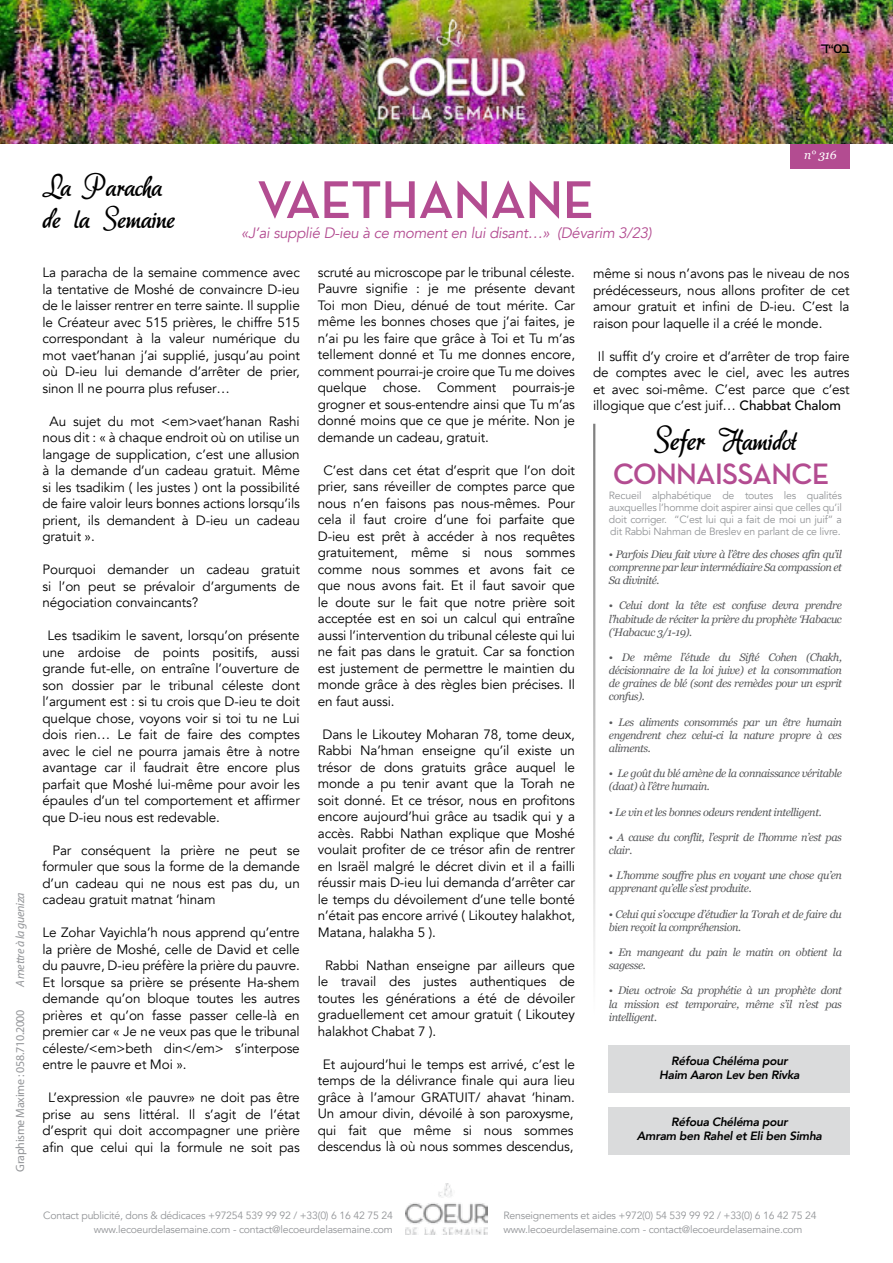
<style>
.page{position:relative;width:893px;height:1263px;background:#fff}
.page>*{position:absolute;margin:0;border:0;box-sizing:border-box;transform-origin:0 0}
.t1{font:700 54px "Neutra Disp";color:#b34c91}
.t2{font:700 30px "Neutra Disp";letter-spacing:-.02em;color:#b34c91}
.t3{font:27px/32.4px "aka Dora";letter-spacing:-.01em;color:#000}
.t4{font:16.5px "Arial Hebrew";color:#000}
.t5{font:italic 15px "Avenir";letter-spacing:-.02em;color:#b34c91}
.t6{font:13.5px/16.5px "Avenir";letter-spacing:-.01em;color:#000;text-align:justify}
.t7{font:italic 800 12px/13.5px "Avenir";letter-spacing:-.025em;color:#000;text-align:center}
.t8{font:12px "Myriad Pro";letter-spacing:-.025em;color:#939598}
.t9{font:italic 12px "Myriad Pro";letter-spacing:-.025em;color:#939598}
.t10{font:italic 12px "Georgia";color:#fff}
.t11{font:italic 10.95px/13.2px "Georgia";letter-spacing:-.04em;color:#58595b;text-align:justify}
.t12{font:10.5px/12px "Avenir";letter-spacing:-.02em;color:#939598;text-align:justify}
.s1{font-weight:500}
.s2{font-size:30px}
</style>
<div class="page">
<hr style="left:593px;top:424px;width:2px;height:591px;background:#000">
<div style="left:790px;top:144px;width:60px;height:25px;background:#b34c91"></div>
<div style="left:609px;top:1107px;width:241px;height:47px;background:#dadbdc"></div>
<div style="left:609px;top:1046px;width:241px;height:47px;background:#dadbdc"></div>
<img style="left:0;top:0;width:893px;height:144px">
<div style="left:352px;top:0;width:202px;height:147px;background:#000;opacity:.75"></div>
<img style="left:374px;top:15px;width:154px;height:120px">
<img style="left:406px;top:1183px;width:81px;height:51px">
<p class="t4" style="left:821px;top:39px;width:31px">בס”ד</p>
<p class="t9" style="left:13px;top:987px;width:97px;rotate:-90deg">A mettre à la gueniza</p>
<p class="t8" style="left:13px;top:1171px;width:164px;rotate:-90deg">Graphisme Maxime : 058.710.2000</p>
<h3 class="t3" style="left:43px;top:169px;width:135px">La Paracha de la Semaine</h3>
<h1 class="t1" style="left:257px;top:170px;width:338px">VAETHANANE</h1>
<p class="t5" style="left:241px;top:224px;width:412px">«J’ai supplié D-ieu à ce moment en lui disant…» (Dévarim 3/23)</p>
<p class="t10" style="left:804px;top:148px;width:34px">n° 316</p>
<p class="t6" style="left:43px;top:264px;width:259px">La paracha de la semaine commence avec la tentative de Moshé de convaincre D-ieu de le laisser rentrer en terre sainte. Il supplie le Créateur avec 515 prières, le chiffre 515 correspondant à la valeur numérique du mot vaet’hanan j’ai supplié, jusqu’au point où D-ieu lui demande d’arrêter de prier, sinon Il ne pourra plus refuser…</p>
<p class="t6" style="left:43px;top:413px;width:259px;text-indent:7px">Au sujet du mot &lt;em&gt;vaet’hanan Rashi nous dit : « à chaque endroit où on utilise un langage de supplication, c’est une allusion à la demande d’un cadeau gratuit. Même si les tsadikim ( les justes ) ont la possibilité de faire valoir leurs bonnes actions lorsqu’ils prient, ils demandent à D-ieu un cadeau gratuit ».</p>
<p class="t6" style="left:43px;top:561px;width:259px">Pourquoi demander un cadeau gratuit si l’on peut se prévaloir d’arguments de négociation convaincants?</p>
<p class="t6" style="left:43px;top:627px;width:259px;text-indent:5px">Les tsadikim le savent, lorsqu’on présente une ardoise de points positifs, aussi grande fut-elle, on entraîne l’ouverture de son dossier par le tribunal céleste dont l’argument est : si tu crois que D-ieu te doit quelque chose, voyons voir si toi tu ne Lui dois rien… Le fait de faire des comptes avec le ciel ne pourra jamais être à notre avantage car il faudrait être encore plus parfait que Moshé lui-même pour avoir les épaules d’un tel comportement et affirmer que D-ieu nous est redevable.</p>
<p class="t6" style="left:43px;top:842px;width:259px;text-indent:10px">Par conséquent la prière ne peut se formuler que sous la forme de la demande d’un cadeau qui ne nous est pas du, un cadeau gratuit matnat ‘hinam</p>
<p class="t6" style="left:43px;top:924px;width:259px">Le Zohar Vayichla’h nous apprend qu’entre la prière de Moshé, celle de David et celle du pauvre, D-ieu préfère la prière du pauvre.<br>Et lorsque sa prière se présente Ha-shem demande qu’on bloque toutes les autres prières et qu’on fasse passer celle-là en premier car « Je ne veux pas que le tribunal céleste/&lt;em&gt;beth din&lt;/em&gt; s’interpose entre le pauvre et Moi ».</p>
<p class="t6" style="left:43px;top:1089px;width:259px;text-align:center">L’expression «le pauvre» ne doit pas être prise au sens littéral. Il s’agit de l’état d’esprit qui doit accompagner une prière afin que celui qui la formule ne soit pas</p>
<p class="t6" style="left:318px;top:264px;width:259px">scruté au microscope par le tribunal céleste.<br>Pauvre signifie : je me présente devant Toi mon Dieu, dénué de tout mérite. Car même les bonnes choses que j’ai faites, je n’ai pu les faire que grâce à Toi et Tu m’as tellement donné et Tu me donnes encore, comment pourrai-je croire que Tu me doives quelque chose. Comment pourrais-je grogner et sous-entendre ainsi que Tu m’as donné moins que ce que je mérite. Non je demande un cadeau, gratuit.</p>
<p class="t6" style="left:318px;top:462px;width:259px;text-indent:6px">C’est dans cet état d’esprit que l’on doit prier, sans réveiller de comptes parce que nous n’en faisons pas nous-mêmes. Pour cela il faut croire d’une foi parfaite que D-ieu est prêt à accéder à nos requêtes gratuitement, même si nous sommes comme nous sommes et avons fait ce que nous avons fait. Et il faut savoir que le doute sur le fait que notre prière soit acceptée est en soi un calcul qui entraîne aussi l’intervention du tribunal céleste qui lui ne fait pas dans le gratuit. Car sa fonction est justement de permettre le maintien du monde grâce à des règles bien précises. Il en faut aussi.</p>
<p class="t6" style="left:318px;top:726px;width:259px;text-indent:5px">Dans le Likoutey Moharan 78, tome deux, Rabbi Na’hman enseigne qu’il existe un trésor de dons gratuits grâce auquel le monde a pu tenir avant que la Torah ne soit donné. Et ce trésor, nous en profitons encore aujourd’hui grâce au tsadik qui y a accès. Rabbi Nathan explique que Moshé voulait profiter de ce trésor afin de rentrer en Israël malgré le décret divin et il a failli réussir mais D-ieu lui demanda d’arrêter car le temps du dévoilement d’une telle bonté n’était pas encore arrivé ( Likoutey halakhot, Matana, halakha 5 ).</p>
<p class="t6" style="left:318px;top:957px;width:259px;text-indent:7px">Rabbi Nathan enseigne par ailleurs que le travail des justes authentiques de toutes les générations a été de dévoiler graduellement cet amour gratuit ( Likoutey halakhot Chabat 7 ).</p>
<p class="t6" style="left:318px;top:1056px;width:259px;text-align:center">Et aujourd’hui le temps est arrivé, c’est le temps de la délivrance finale qui aura lieu grâce à l’amour GRATUIT/ ahavat ‘hinam.<br>Un amour divin, dévoilé à son paroxysme, qui fait que même si nous sommes descendus là où nous sommes descendus,</p>
<p class="t6" style="left:593px;top:266px;width:258px">même si nous n’avons pas le niveau de nos prédécesseurs, nous allons profiter de cet amour gratuit et infini de D-ieu. C’est la raison pour laquelle il a créé le monde.</p>
<p class="t6" style="left:593px;top:348px;width:258px;text-indent:5px">Il suffit d’y croire et d’arrêter de trop faire de comptes avec le ciel, avec les autres et avec soi-même. C’est parce que c’est illogique que c’est juif… <span class="s1">Chabbat Chalom</span></p>
<h3 class="t3" style="left:654px;top:424px;width:144px"><span class="s2">Sefer</span> Hamidot</h3>
<h2 class="t2" style="left:613px;top:457px;width:218px">CONNAISSANCE</h2>
<p class="t12" style="left:609px;top:489px;width:235px">Recueil alphabétique de toutes les qualités auxquelles l’homme doit aspirer ainsi que celles qu’il doit corriger. “C’est lui qui a fait de moi un juif” a dit Rabbi Nahman de Breslev en parlant de ce livre.</p>
<p class="t11" style="left:609px;top:547px;width:234px">• Parfois Dieu fait vivre à l’être des choses afin qu’il comprenne par leur intermédiaire Sa compassion et Sa divinité.</p>
<p class="t11" style="left:609px;top:599px;width:234px">• Celui dont la tête est confuse devra prendre l’habitude de réciter la prière du prophète ‘Habacuc (‘Habacuc 3/1-19).</p>
<p class="t11" style="left:609px;top:651px;width:235px">• De même l’étude du Sifté Cohen (Chakh, décisionnaire de la loi juive) et la consommation de graines de blé (sont des remèdes pour un esprit confus).</p>
<p class="t11" style="left:609px;top:715px;width:235px">• Les aliments consommés par un être humain engendrent chez celui-ci la nature propre à ces aliments.</p>
<p class="t11" style="left:609px;top:767px;width:235px">• Le goût du blé amène de la connaissance véritable (daat) à l’être humain.</p>
<p class="t11" style="left:609px;top:805px;width:214px">• Le vin et les bonnes odeurs rendent intelligent.</p>
<p class="t11" style="left:609px;top:830px;width:234px">• A cause du conflit, l’esprit de l’homme n’est pas clair.</p>
<p class="t11" style="left:609px;top:869px;width:234px">• L’homme souffre plus en voyant une chose qu’en apprenant qu’elle s’est produite.</p>
<p class="t11" style="left:609px;top:907px;width:234px">• Celui qui s’occupe d’étudier la Torah et de faire du bien reçoit la compréhension.</p>
<p class="t11" style="left:609px;top:946px;width:234px">• En mangeant du pain le matin on obtient la sagesse.</p>
<p class="t11" style="left:609px;top:984px;width:235px">• Dieu octroie Sa prophétie à un prophète dont la mission est temporaire, même s’il n’est pas intelligent.</p>
<p class="t7" style="left:659px;top:1054px;width:142px">Réfoua Chéléma pour<br>Haim Aaron Lev ben Rivka</p>
<p class="t7" style="left:637px;top:1115px;width:187px">Réfoua Chéléma pour<br>Amram ben Rahel et Eli ben Simha</p>
<p class="t12" style="left:43px;top:1209px;width:351px;line-height:13.5px;text-align:right">Contact publicité, dons &amp; dédicaces +97254 539 99 92 / +33(0) 6 16 42 75 24 www.lecoeurdelasemaine.com - contact@lecoeurdelasemaine.com</p>
<p class="t12" style="left:503px;top:1209px;width:315px;line-height:13.5px">Renseignements et aides +972(0) 54 539 99 92 / +33(0) 6 16 42 75 24 www.lecoeurdelasemaine.com - contact@lecoeurdelasemaine.com</p>
</div>
